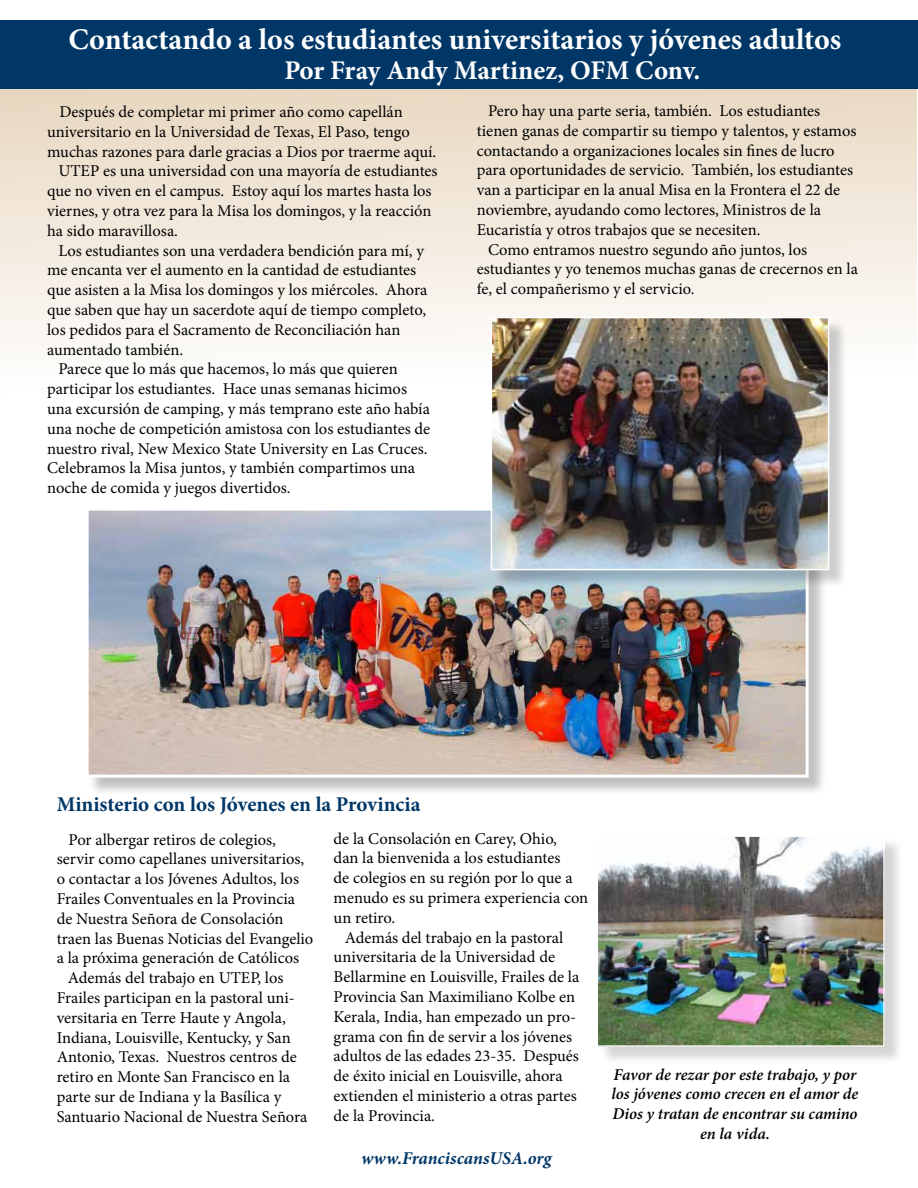
<style>
.page{position:relative;width:918px;height:1188px;background:#fff}
.page>*{position:absolute;margin:0;border:0;box-sizing:border-box;transform-origin:0 0}
.t1{font:700 30px "Minion Pro";color:#fff}
.t2{font:700 27px "Minion Pro";letter-spacing:-.005em;color:#fff}
.t3{font:700 21px "Minion Pro";color:#003767}
.t4{font:italic 700 18px "Minion Pro";color:#003767}
.t5{font:16.5px "Minion Pro";color:#000}
.t6{font:italic 600 16.5px/19.8px "Minion Pro";letter-spacing:-.005em;color:#000;text-align:center}
</style>
<div class="page">
<div style="left:0;top:89px;width:917px;height:306px;background:linear-gradient(to bottom,#e9d8c2,#fff)"></div>
<div style="left:0;top:20px;width:918px;height:68px;background:#003767"></div>
<div style="left:88px;top:510px;width:739px;height:286px;background:#000;opacity:.25"></div>
<img style="left:90px;top:512px;width:715px;height:262px">
<div style="left:86px;top:508px;width:723px;height:270px;border:3px solid #fff"></div>
<div style="left:493px;top:319px;width:355px;height:270px;background:#000;opacity:.2"></div>
<img style="left:494px;top:320px;width:332px;height:247px">
<div style="left:491px;top:317px;width:338px;height:253px;border:2px solid #fff"></div>
<div style="left:599px;top:838px;width:304px;height:228px;background:#000;opacity:.17"></div>
<img style="left:600px;top:838px;width:282px;height:206px">
<div style="left:597px;top:835px;width:288px;height:212px;border:2px solid #fff"></div>
<h1 class="t1" style="left:68px;top:18px;width:774px">Contactando a los estudiantes universitarios y jóvenes adultos</h1>
<h2 class="t2" style="left:284px;top:51px;width:417px">Por Fray Andy Martinez, OFM Conv.</h2>
<p class="t5" style="left:59px;top:101px;width:345px">Después de completar mi primer año como capellán</p>
<p class="t5" style="left:47px;top:121px;width:364px">universitario en la Universidad de Texas, El Paso, tengo</p>
<p class="t5" style="left:47px;top:140px;width:391px">muchas razones para darle gracias a Dios por traerme aquí.</p>
<p class="t5" style="left:58px;top:160px;width:381px">UTEP es una universidad con una mayoría de estudiantes</p>
<p class="t5" style="left:47px;top:180px;width:386px">que no viven en el campus. Estoy aquí los martes hasta los</p>
<p class="t5" style="left:47px;top:200px;width:386px">viernes, y otra vez para la Misa los domingos, y la reacción</p>
<p class="t5" style="left:47px;top:220px;width:132px">ha sido maravillosa.</p>
<p class="t5" style="left:58px;top:239px;width:367px">Los estudiantes son una verdadera bendición para mí, y</p>
<p class="t5" style="left:47px;top:259px;width:371px">me encanta ver el aumento en la cantidad de estudiantes</p>
<p class="t5" style="left:47px;top:279px;width:382px">que asisten a la Misa los domingos y los miércoles. Ahora</p>
<p class="t5" style="left:47px;top:299px;width:381px">que saben que hay un sacerdote aquí de tiempo completo,</p>
<p class="t5" style="left:47px;top:319px;width:355px">los pedidos para el Sacramento de Reconciliación han</p>
<p class="t5" style="left:47px;top:338px;width:138px">aumentado también.</p>
<p class="t5" style="left:58px;top:358px;width:341px">Parece que lo más que hacemos, lo más que quieren</p>
<p class="t5" style="left:47px;top:378px;width:362px">participar los estudiantes. Hace unas semanas hicimos</p>
<p class="t5" style="left:47px;top:398px;width:384px">una excursión de camping, y más temprano este año había</p>
<p class="t5" style="left:47px;top:418px;width:385px">una noche de competición amistosa con los estudiantes de</p>
<p class="t5" style="left:47px;top:437px;width:382px">nuestro rival, New Mexico State University en Las Cruces.</p>
<p class="t5" style="left:47px;top:457px;width:370px">Celebramos la Misa juntos, y también compartimos una</p>
<p class="t5" style="left:47px;top:477px;width:245px">noche de comida y juegos divertidos.</p>
<p class="t5" style="left:488px;top:100px;width:334px">Pero hay una parte seria, también. Los estudiantes</p>
<p class="t5" style="left:477px;top:119px;width:381px">tienen ganas de compartir su tiempo y talentos, y estamos</p>
<p class="t5" style="left:477px;top:139px;width:359px">contactando a organizaciones locales sin fines de lucro</p>
<p class="t5" style="left:477px;top:159px;width:378px">para oportunidades de servicio. También, los estudiantes</p>
<p class="t5" style="left:477px;top:179px;width:365px">van a participar en la anual Misa en la Frontera el 22 de</p>
<p class="t5" style="left:477px;top:199px;width:346px">noviembre, ayudando como lectores, Ministros de la</p>
<p class="t5" style="left:477px;top:218px;width:285px">Eucaristía y otros trabajos que se necesiten.</p>
<p class="t5" style="left:488px;top:238px;width:321px">Como entramos nuestro segundo año juntos, los</p>
<p class="t5" style="left:477px;top:258px;width:383px">estudiantes y yo tenemos muchas ganas de crecernos en la</p>
<p class="t5" style="left:477px;top:278px;width:219px">fe, el compañerismo y el servicio.</p>
<p class="t3" style="left:57px;top:789px;width:365px">Ministerio con los Jóvenes en la Provincia</p>
<p class="t5" style="left:69px;top:828px;width:209px">Por albergar retiros de colegios,</p>
<p class="t5" style="left:57px;top:848px;width:249px">servir como capellanes universitarios,</p>
<p class="t5" style="left:57px;top:868px;width:244px">o contactar a los Jóvenes Adultos, los</p>
<p class="t5" style="left:57px;top:888px;width:240px">Frailes Conventuales en la Provincia</p>
<p class="t5" style="left:57px;top:908px;width:228px">de Nuestra Señora de Consolación</p>
<p class="t5" style="left:57px;top:927px;width:258px">traen las Buenas Noticias del Evangelio</p>
<p class="t5" style="left:57px;top:947px;width:244px">a la próxima generación de Católicos</p>
<p class="t5" style="left:68px;top:967px;width:217px">Además del trabajo en UTEP, los</p>
<p class="t5" style="left:57px;top:987px;width:240px">Frailes participan en la pastoral uni-</p>
<p class="t5" style="left:57px;top:1007px;width:231px">versitaria en Terre Haute y Angola,</p>
<p class="t5" style="left:57px;top:1026px;width:236px">Indiana, Louisville, Kentucky, y San</p>
<p class="t5" style="left:57px;top:1046px;width:242px">Antonio, Texas. Nuestros centros de</p>
<p class="t5" style="left:57px;top:1066px;width:235px">retiro en Monte San Francisco en la</p>
<p class="t5" style="left:57px;top:1086px;width:226px">parte sur de Indiana y la Basílica y</p>
<p class="t5" style="left:57px;top:1106px;width:252px">Santuario Nacional de Nuestra Señora</p>
<p class="t5" style="left:334px;top:827px;width:225px">de la Consolación en Carey, Ohio,</p>
<p class="t5" style="left:334px;top:847px;width:228px">dan la bienvenida a los estudiantes</p>
<p class="t5" style="left:334px;top:867px;width:241px">de colegios en su región por lo que a</p>
<p class="t5" style="left:334px;top:887px;width:256px">menudo es su primera experiencia con</p>
<p class="t5" style="left:334px;top:906px;width:63px">un retiro.</p>
<p class="t5" style="left:345px;top:926px;width:220px">Además del trabajo en la pastoral</p>
<p class="t5" style="left:334px;top:946px;width:223px">universitaria de la Universidad de</p>
<p class="t5" style="left:334px;top:966px;width:247px">Bellarmine en Louisville, Frailes de la</p>
<p class="t5" style="left:334px;top:986px;width:243px">Provincia San Maximiliano Kolbe en</p>
<p class="t5" style="left:334px;top:1005px;width:244px">Kerala, India, han empezado un pro-</p>
<p class="t5" style="left:334px;top:1025px;width:240px">grama con fin de servir a los jóvenes</p>
<p class="t5" style="left:334px;top:1045px;width:247px">adultos de las edades 23-35. Después</p>
<p class="t5" style="left:334px;top:1065px;width:231px">de éxito inicial en Louisville, ahora</p>
<p class="t5" style="left:334px;top:1085px;width:245px">extienden el ministerio a otras partes</p>
<p class="t5" style="left:334px;top:1104px;width:103px">de la Provincia.</p>
<p class="t4" style="left:361px;top:1146px;width:192px">www.FranciscansUSA.org</p>
<p class="t6" style="left:612px;top:1064px;width:248px">Favor de rezar por este trabajo, y por los jóvenes como crecen en el amor de<br>Dios y tratan de encontrar su camino en la vida.</p>
</div>
